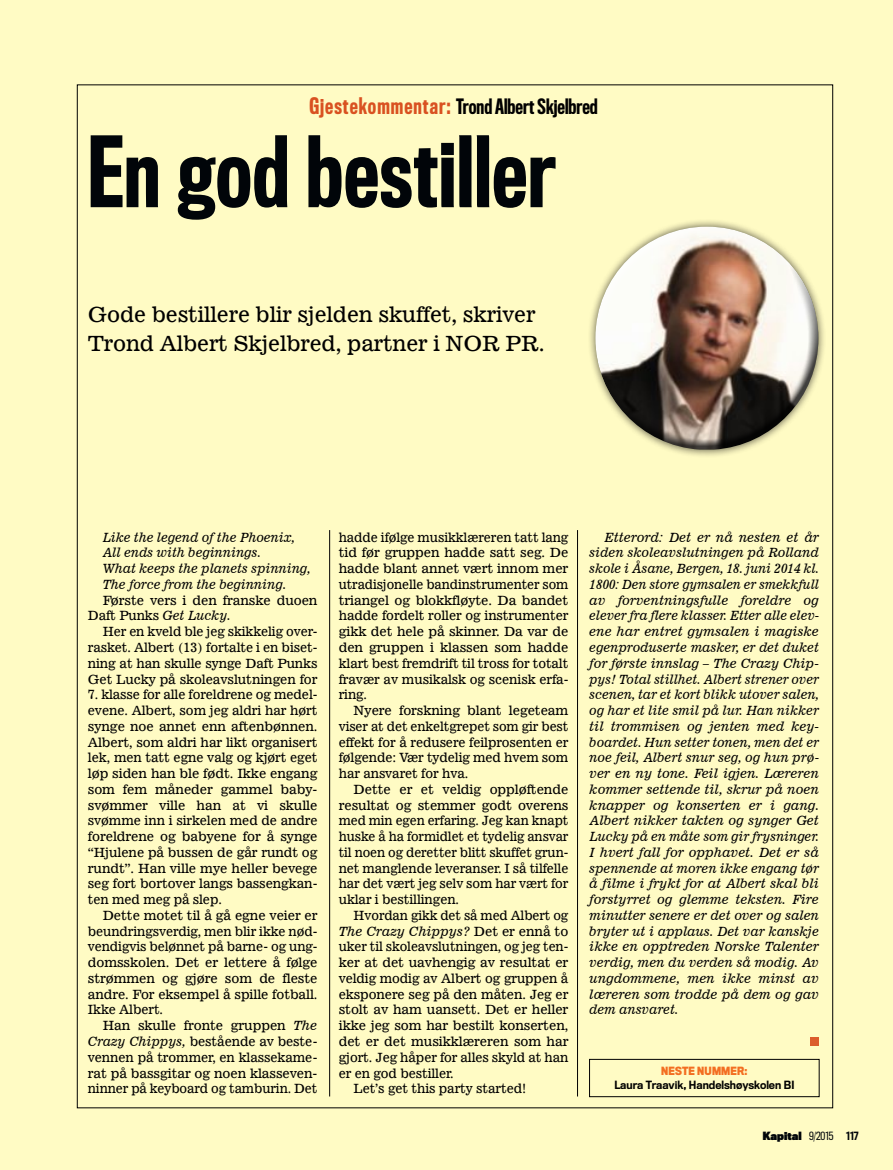
<style>
.page{position:relative;width:893px;height:1170px;background:#fff}
.page>*{position:absolute;margin:0;border:0;box-sizing:border-box;transform-origin:0 0}
.t1{font:500 90px "Titling Gothic FB Comp";letter-spacing:.01em;color:#010509}
.t2{font:21px/28.5px "News 701 BT Roman A";letter-spacing:-.005em;color:#000}
.t3{font:500 19.5px "Titling Gothic FB Comp";color:#000}
.t4{font:12.75px/15.8px "News 701 BT Roman A";letter-spacing:-.005em;color:#000;text-align:justify}
.t5{font:12.75px/15.8px "News 701 BT Italic A";letter-spacing:-.005em;color:#000}
.t6{font:12.75px "News 701 BT Roman A";letter-spacing:-.005em;color:#000;scale:.96 1}
.t7{font:500 10.5px "Titling Gothic FB Narrow";color:#000}
.t8{font:900 10.5px "Titling Gothic FB Cond";color:#010509}
.t9{font:700 10.5px "Titling Gothic FB Narrow";letter-spacing:.015em;color:#f36e21;scale:.9 1}
.s1{font-size:21px;color:#d95121}
.s2{font-family:"News 701 BT Italic A"}
.s3{font-family:"News 701 BT Roman A"}
.s4{font-weight:400}
.s5{font-weight:500}
</style>
<div class="page">
<div style="left:0;top:0;width:893px;height:1169px;background:#fffbc4"></div>
<div style="left:587px;top:218px;width:239px;height:239px;background:#000;opacity:.6"></div>
<div style="left:593px;top:224px;width:217px;height:172px;background:#fff;opacity:.75"></div>
<div style="left:598px;top:261px;width:222px;height:190px;background:#000;opacity:.75"></div>
<div style="left:589px;top:1059px;width:230px;height:37px;border:1px solid #000"></div>
<div style="left:810px;top:1036px;width:8px;height:9px;background:#db5c2b"></div>
<hr style="left:329px;top:530px;width:1px;height:566px;background:#000">
<hr style="left:577px;top:530px;width:1px;height:566px;background:#000">
<h3 class="t3" style="left:309px;top:95px;width:290px"><span class="s1">Gjestekommentar:</span> Trond Albert Skjelbred</h3>
<h1 class="t1" style="left:88px;top:121px;width:469px">En god bestiller</h1>
<h2 class="t2" style="left:88px;top:300px;width:458px">Gode bestillere blir sjelden skuffet, skriver<br>Trond Albert Skjelbred, partner i NOR PR.</h2>
<p class="t5" style="left:103px;top:529px;width:210px">Like the legend of the Phoenix,<br>All ends with beginnings.<br>What keeps the planets spinning,<br>The force from the beginning.</p>
<p class="t4" style="left:88px;top:592px;width:231px;text-indent:15px">Første vers i den franske duoen<br>Daft Punks <span class="s2">Get Lucky.</span></p>
<p class="t4" style="left:88px;top:623px;width:231px;text-indent:15px">Her en kveld ble jeg skikkelig over&shy;rasket. Albert (13) fortalte i en biset&shy;ning at han skulle synge Daft Punks Get Lucky på skoleavslutningen for</p>
<p class="t4" style="left:88px;top:686px;width:231px">7. klasse for alle foreldrene og medel&shy;evene. Albert, som jeg aldri har hørt synge noe annet enn aftenbønnen.<br>Albert, som aldri har likt organisert lek, men tatt egne valg og kjørt eget løp siden han ble født. Ikke engang som fem måneder gammel baby&shy;svømmer ville han at vi skulle svømme inn i sirkelen med de andre foreldrene og babyene for å synge “Hjulene på bussen de går rundt og rundt”. Han ville mye heller bevege seg fort bortover langs bassengkan&shy;ten med meg på slep.</p>
<p class="t4" style="left:88px;top:907px;width:231px;text-indent:15px">Dette motet til å gå egne veier er beundringsverdig, men blir ikke nød&shy;vendigvis belønnet på barne- og ung&shy;domsskolen. Det er lettere å følge strømmen og gjøre som de fleste andre. For eksempel å spille fotball.<br>Ikke Albert.</p>
<p class="t4" style="left:88px;top:1017px;width:231px;text-indent:15px">Han skulle fronte gruppen <span class="s2">The Crazy Chippys,</span> bestående av beste&shy;vennen på trommer, en klassekame&shy;rat på bassgitar og noen klasseven&shy;ninner på keyboard og tamburin. Det</p>
<p class="t4" style="left:339px;top:529px;width:231px">hadde ifølge musikklæreren tatt lang tid før gruppen hadde satt seg. De hadde blant annet vært innom mer utradisjonelle bandinstrumenter som triangel og blokkfløyte. Da bandet hadde fordelt roller og instrumenter gikk det hele på skinner. Da var de den gruppen i klassen som hadde klart best fremdrift til tross for totalt fravær av musikalsk og scenisk erfa&shy;ring.</p>
<p class="t4" style="left:339px;top:702px;width:231px;text-indent:15px">Nyere forskning blant legeteam viser at det enkeltgrepet som gir best effekt for å redusere feilprosenten er følgende: Vær tydelig med hvem som har ansvaret for hva.</p>
<p class="t4" style="left:339px;top:781px;width:231px;text-indent:15px">Dette er et veldig oppløftende resultat og stemmer godt overens med min egen erfaring. Jeg kan knapt huske å ha formidlet et tydelig ansvar til noen og deretter blitt skuffet grun&shy;net manglende leveranser. I så tilfelle har det vært jeg selv som har vært for uklar i bestillingen.</p>
<p class="t6" style="left:354px;top:907px;width:225px">Hvordan gikk det så med Albert og</p>
<p class="t5" style="left:339px;top:923px;width:231px">The Crazy Chippys? <span class="s3">Det er ennå to</span></p>
<p class="t6" style="left:339px;top:939px;width:241px">uker til skoleavslutningen, og jeg ten-</p>
<p class="t4" style="left:339px;top:954px;width:231px">ker at det uavhengig av resultat er</p>
<p class="t4" style="left:339px;top:970px;width:231px">veldig modig av Albert og gruppen å</p>
<p class="t4" style="left:339px;top:986px;width:231px">eksponere seg på den måten. Jeg er</p>
<p class="t4" style="left:339px;top:1001px;width:231px">stolt av ham uansett. Det er heller</p>
<p class="t4" style="left:339px;top:1017px;width:231px">ikke jeg som har bestilt konserten,</p>
<p class="t4" style="left:339px;top:1033px;width:231px">det er det musikklæreren som har</p>
<p class="t4" style="left:339px;top:1049px;width:231px">gjort. Jeg håper for alles skyld at han</p>
<p class="t4" style="left:339px;top:1064px;width:116px">er en god bestiller.</p>
<p class="t4" style="left:354px;top:1080px;width:174px">Let’s get this party started!</p>
<p class="t5" style="left:590px;top:529px;width:231px;text-align:justify;text-indent:15px">Etterord: Det er nå nesten et år siden skoleavslutningen på Rolland skole i Åsane, Bergen, 18. juni 2014 kl.<br>1800: Den store gymsalen er smekkfull av forventningsfulle foreldre og elever fra flere klasser. Etter alle elev&shy;ene har entret gymsalen i magiske egenproduserte masker, er det duket for første innslag – The Crazy Chip&shy;pys! Total stillhet. Albert strener over scenen, tar et kort blikk utover salen, og har et lite smil på lur. Han nikker til trommisen og jenten med key&shy;boardet. Hun setter tonen, men det er noe feil, Albert snur seg, og hun prø&shy;ver en ny tone. Feil igjen. Læreren kommer settende til, skrur på noen knapper og konserten er i gang.<br>Albert nikker takten og synger Get Lucky på en måte som gir frysninger.<br>I hvert fall for opphavet. Det er så spennende at moren ikke engang tør å filme i frykt for at Albert skal bli forstyrret og glemme teksten. Fire minutter senere er det over og salen bryter ut i applaus. Det var kanskje ikke en opptreden Norske Talenter verdig, men du verden så modig. Av ungdommene, men ikke minst av læreren som trodde på dem og gav dem ansvaret.</p>
<p class="t9" style="left:661px;top:1065px;width:97px">NESTE NUMMER:</p>
<p class="t7" style="left:614px;top:1078px;width:182px">Laura Traavik, Handelshøyskolen BI</p>
<p class="t8" style="left:763px;top:1129px;width:97px">Kapital <span class="s4">9/2015</span> <span class="s5">117</span></p>
</div>
